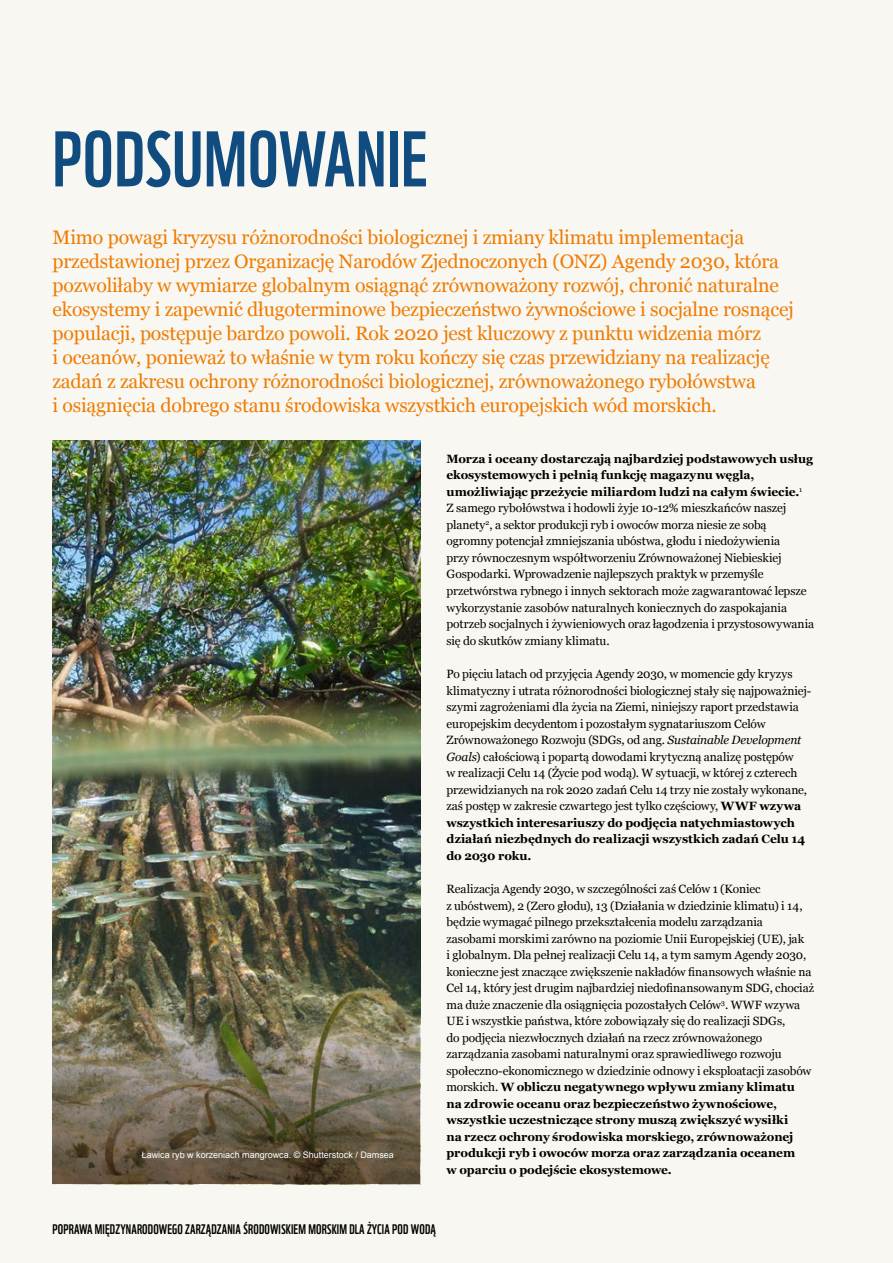
<style>
.page{position:relative;width:893px;height:1263px;background:#f8f7f1}
.page>*{position:absolute;margin:0;border:0;box-sizing:border-box;transform-origin:0 0}
.t1{font:76.5px "WWF";letter-spacing:.01em;color:#114c81}
.t2{font:19.5px/24px "Georgia";letter-spacing:-.01em;color:#ef7c04}
.t3{font:13.5px "WWF";letter-spacing:.01em;color:#000}
.t4{font:12px/16.5px "Georgia";letter-spacing:-.005em;color:#000}
.t5{font:9px "Arial";color:#fff}
.s1{font-weight:700}
.s2{font-style:italic}
</style>
<div class="page">
<img style="left:53px;top:440px;width:367px;height:520px">
<img style="left:53px;top:960px;width:367px;height:224px">
<h1 class="t1" style="left:53px;top:99px;width:377px">PODSUMOWANIE</h1>
<p class="t2" style="left:53px;top:226px;width:743px">Mimo powagi kryzysu różnorodności biologicznej i zmiany klimatu implementacja przedstawionej przez Organizację Narodów Zjednoczonych (ONZ) Agendy 2030, która pozwoliłaby w wymiarze globalnym osiągnąć zrównoważony rozwój, chronić naturalne ekosystemy i zapewnić długoterminowe bezpieczeństwo żywnościowe i socjalne rosnącej populacji, postępuje bardzo powoli. Rok 2020 jest kluczowy z punktu widzenia mórz<br>i oceanów, ponieważ to właśnie w tym roku kończy się czas przewidziany na realizację zadań z zakresu ochrony różnorodności biologicznej, zrównoważonego rybołówstwa<br>i osiągnięcia dobrego stanu środowiska wszystkich europejskich wód morskich.</p>
<p class="t4" style="left:446px;top:451px;width:369px"><span class="s1">Morza i oceany dostarczają najbardziej podstawowych usług ekosystemowych i pełnią funkcję magazynu węgla, umożliwiając przeżycie miliardom ludzi na całym świecie.</span><sup>1<br></sup>Z samego rybołówstwa i hodowli żyje 10-12% mieszkańców naszej planety<sup>2</sup>, a sektor produkcji ryb i owoców morza niesie ze sobą ogromny potencjał zmniejszania ubóstwa, głodu i niedożywienia<br>przy równoczesnym współtworzeniu Zrównoważonej Niebieskiej Gospodarki. Wprowadzenie najlepszych praktyk w przemyśle przetwórstwa rybnego i innych sektorach może zagwarantować lepsze wykorzystanie zasobów naturalnych koniecznych do zaspokajania potrzeb socjalnych i żywieniowych oraz łagodzenia i przystosowywania się do skutków zmiany klimatu.</p>
<p class="t4" style="left:446px;top:666px;width:365px">Po pięciu latach od przyjęcia Agendy 2030, w momencie gdy kryzys klimatyczny i utrata różnorodności biologicznej stały się najpoważniej&shy;szymi zagrożeniami dla życia na Ziemi, niniejszy raport przedstawia europejskim decydentom i pozostałym sygnatariuszom Celów Zrównoważonego Rozwoju (SDGs, od ang. <span class="s2">Sustainable Development Goals</span>) całościową i popartą dowodami krytyczną analizę postępów<br>w realizacji Celu 14 (Życie pod wodą). W sytuacji, w której z czterech przewidzianych na rok 2020 zadań Celu 14 trzy nie zostały wykonane, zaś postęp w zakresie czwartego jest tylko częściowy, <span class="s1">WWF wzywa wszystkich interesariuszy do podjęcia natychmiastowych działań niezbędnych do realizacji wszystkich zadań Celu 14 do 2030 roku.</span></p>
<p class="t4" style="left:446px;top:881px;width:369px">Realizacja Agendy 2030, w szczególności zaś Celów 1 (Koniec<br>z ubóstwem), 2 (Zero głodu), 13 (Działania w dziedzinie klimatu) i 14, będzie wymagać pilnego przekształcenia modelu zarządzania zasobami morskimi zarówno na poziomie Unii Europejskiej (UE), jak<br>i globalnym. Dla pełnej realizacji Celu 14, a tym samym Agendy 2030, konieczne jest znaczące zwiększenie nakładów finansowych właśnie na Cel 14, który jest drugim najbardziej niedofinansowanym SDG, chociaż ma duże znaczenie dla osiągnięcia pozostałych Celów<sup>3</sup>. WWF wzywa UE i wszystkie państwa, które zobowiązały się do realizacji SDGs,<br>do podjęcia niezwłocznych działań na rzecz zrównoważonego zarządzania zasobami naturalnymi oraz sprawiedliwego rozwoju społeczno-ekonomicznego w dziedzinie odnowy i eksploatacji zasobów morskich. <span class="s1">W obliczu negatywnego wpływu zmiany klimatu<br>na zdrowie oceanu oraz bezpieczeństwo żywnościowe, wszystkie uczestniczące strony muszą zwiększyć wysiłki<br>na rzecz ochrony środowiska morskiego, zrównoważonej produkcji ryb i owoców morza oraz zarządzania oceanem<br>w oparciu o podejście ekosystemowe.</span></p>
<p class="t5" style="left:142px;top:1149px;width:254px">Ławica ryb w korzeniach mangrowca. © Shutterstock / Damsea</p>
<p class="t3" style="left:53px;top:1219px;width:385px">POPRAWA MIĘDZYNARODOWEGO ZARZĄDZANIA ŚRODOWISKIEM MORSKIM DLA ŻYCIA POD WODĄ</p>
</div>
